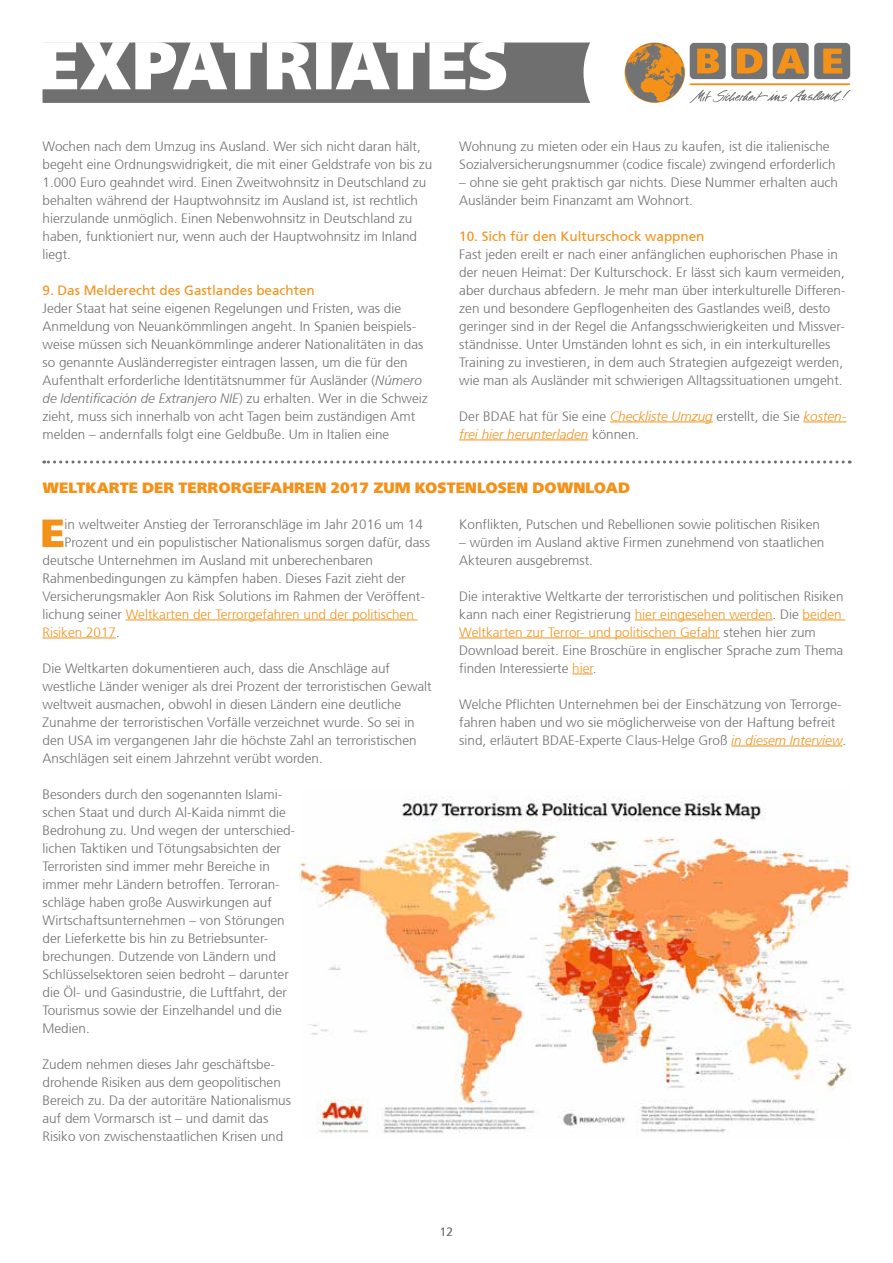
<style>
.page{position:relative;width:893px;height:1263px;background:#fff}
.page>*{position:absolute;margin:0;border:0;box-sizing:border-box;transform-origin:0 0}
.t1{font:39.3px "Frutiger Neue LT Pro X Black";color:#f39118}
.t2{font:15px "Frutiger Neue LT Pro X Black";color:#f39118}
.t3{font:300 13.5px/18px "Frutiger";color:#706f6f}
.t4{font:italic 300 13.5px/18px "Frutiger";color:#f39118}
.t5{font:300 13.5px "Frutiger";color:#f39118}
.t6{font:13.5px "Frutiger";color:#f39118}
.t7{font:300 12px "Frutiger";color:#706f6f}
.s1{font-style:italic}
.s2{font-style:normal;color:#706f6f}
.s3{color:#f39118}
.s4{font-style:italic;color:#f39118}
.s5{color:#706f6f}
</style>
<div class="page">
<svg style="left:625px;top:43px;width:225px;height:60px"></svg>
<svg style="left:42px;top:42px;width:548px;height:61px"></svg>
<img style="left:300px;top:796px;width:550px;height:338px">
<hr style="left:610px;top:422px;width:103px;height:1px;background:#f39118">
<hr style="left:803px;top:422px;width:43px;height:1px;background:#f39118">
<hr style="left:459px;top:440px;width:129px;height:1px;background:#f39118">
<svg style="left:44px;top:460px;width:799px;height:3px"></svg>
<hr style="left:126px;top:620px;width:292px;height:1px;background:#f39118">
<hr style="left:43px;top:638px;width:73px;height:1px;background:#f39118">
<hr style="left:635px;top:620px;width:138px;height:1px;background:#f39118">
<hr style="left:803px;top:620px;width:42px;height:1px;background:#f39118">
<hr style="left:459px;top:638px;width:261px;height:1px;background:#f39118">
<svg style="left:572px;top:674px;width:21px;height:1px"></svg>
<hr style="left:731px;top:746px;width:111px;height:1px;background:#f39118">
<p class="t3" style="left:43px;top:137px;width:391px">Wochen nach dem Umzug ins Ausland. Wer sich nicht daran hält, begeht eine Ordnungswidrigkeit, die mit einer Geldstrafe von bis zu 1.000 Euro geahndet wird. Einen Zweitwohnsitz in Deutschland zu behalten während der Hauptwohnsitz im Ausland ist, ist rechtlich hierzulande unmöglich. Einen Nebenwohnsitz in Deutschland zu haben, funktioniert nur, wenn auch der Hauptwohnsitz im Inland liegt.</p>
<p class="t6" style="left:43px;top:282px;width:274px">9. Das Melderecht des Gastlandes beachten</p>
<p class="t3" style="left:43px;top:299px;width:387px">Jeder Staat hat seine eigenen Regelungen und Fristen, was die Anmeldung von Neuankömmlingen angeht. In Spanien beispiels&shy;weise müssen sich Neuankömmlinge anderer Nationalitäten in das so genannte Ausländerregister eintragen lassen, um die für den Aufenthalt erforderliche Identitätsnummer für Ausländer (<span class="s1">Número de Identificación de Extranjero NIE</span>) zu erhalten. Wer in die Schweiz zieht, muss sich innerhalb von acht Tagen beim zuständigen Amt melden – andernfalls folgt eine Geldbuße. Um in Italien eine</p>
<p class="t3" style="left:459px;top:137px;width:378px">Wohnung zu mieten oder ein Haus zu kaufen, ist die italienische<br>Sozialversicherungsnummer (codice fiscale) zwingend erforderlich</p>
<p class="t3" style="left:459px;top:173px;width:380px">– ohne sie geht praktisch gar nichts. Diese Nummer erhalten auch<br>Ausländer beim Finanzamt am Wohnort.</p>
<p class="t6" style="left:459px;top:228px;width:247px">10. Sich für den Kulturschock wappnen</p>
<p class="t3" style="left:459px;top:245px;width:388px">Fast jeden ereilt er nach einer anfänglichen euphorischen Phase in der neuen Heimat: Der Kulturschock. Er lässt sich kaum vermeiden, aber durchaus abfedern. Je mehr man über interkulturelle Differen&shy;zen und besondere Gepflogenheiten des Gastlandes weiß, desto geringer sind in der Regel die Anfangsschwierigkeiten und Missver&shy;ständnisse. Unter Umständen lohnt es sich, in ein interkulturelles Training zu investieren, in dem auch Strategien aufgezeigt werden, wie man als Ausländer mit schwierigen Alltagssituationen umgeht.</p>
<p class="t4" style="left:459px;top:407px;width:389px"><span class="s2">Der BDAE hat für Sie eine</span> Checkliste Umzug <span class="s2">erstellt, die Sie</span> kosten&shy;frei hier herunterladen <span class="s2">können.</span></p>
<p class="t2" style="left:43px;top:478px;width:589px">WELTKARTE DER TERRORGEFAHREN 2017 ZUM KOSTENLOSEN DOWNLOAD</p>
<h1 class="t1" style="left:40px;top:509px;width:26px">E</h1>
<p class="t3" style="left:65px;top:515px;width:360px">in weltweiter Anstieg der Terroranschläge im Jahr 2016 um 14</p>
<p class="t3" style="left:459px;top:515px;width:362px">Konflikten, Putschen und Rebellionen sowie politischen Risiken</p>
<p class="t3" style="left:459px;top:533px;width:367px">– würden im Ausland aktive Firmen zunehmend von staatlichen<br>Akteuren ausgebremst.</p>
<p class="t3" style="left:459px;top:587px;width:386px">Die interaktive Weltkarte der terroristischen und politischen Risiken kann nach einer Registrierung <span class="s3">hier eingesehen werden</span>. Die <span class="s3">beiden Weltkarten zur Terror- und politischen Gefahr</span> stehen hier zum Download bereit. Eine Broschüre in englischer Sprache zum Thema finden Interessierte <span class="s3">hier</span>.</p>
<p class="t3" style="left:459px;top:695px;width:389px">Welche Pflichten Unternehmen bei der Einschätzung von Terrorge&shy;fahren haben und wo sie möglicherweise von der Haftung befreit sind, erläutert BDAE-Experte Claus-Helge Groß <span class="s4">in diesem Interview</span>.</p>
<p class="t3" style="left:65px;top:533px;width:367px">Prozent und ein populistischer Nationalismus sorgen dafür, dass</p>
<p class="t3" style="left:43px;top:551px;width:332px">deutsche Unternehmen im Ausland mit unberechenbaren</p>
<p class="t3" style="left:43px;top:569px;width:365px">Rahmenbedingungen zu kämpfen haben. Dieses Fazit zieht der</p>
<p class="t3" style="left:43px;top:587px;width:384px">Versicherungsmakler Aon Risk Solutions im Rahmen der Veröffent-</p>
<p class="t5" style="left:43px;top:606px;width:373px"><span class="s5">lichung seiner</span> Weltkarten der Terrorgefahren und der politischen</p>
<p class="t5" style="left:43px;top:624px;width:79px">Risiken 2017<span class="s5">.</span></p>
<p class="t3" style="left:43px;top:659px;width:391px">Die Weltkarten dokumentieren auch, dass die Anschläge auf westliche Länder weniger als drei Prozent der terroristischen Gewalt weltweit ausmachen, obwohl in diesen Ländern eine deutliche Zunahme der terroristischen Vorfälle verzeichnet wurde. So sei in den USA im vergangenen Jahr die höchste Zahl an terroristischen Anschlägen seit einem Jahrzehnt verübt worden.</p>
<p class="t3" style="left:43px;top:785px;width:254px">Besonders durch den sogenannten Islami&shy;schen Staat und durch Al-Kaida nimmt die Bedrohung zu. Und wegen der unterschied&shy;lichen Taktiken und Tötungsabsichten der Terroristen sind immer mehr Bereiche in immer mehr Ländern betroffen. Terroran&shy;schläge haben große Auswirkungen auf Wirtschaftsunternehmen – von Störungen der Lieferkette bis hin zu Betriebsunter&shy;brechungen. Dutzende von Ländern und Schlüsselsektoren seien bedroht – darunter die Öl- und Gasindustrie, die Luftfahrt, der Tourismus sowie der Einzelhandel und die Medien.</p>
<p class="t3" style="left:43px;top:1055px;width:250px">Zudem nehmen dieses Jahr geschäftsbe&shy;drohende Risiken aus dem geopolitischen Bereich zu. Da der autoritäre Nationalismus auf dem Vormarsch ist – und damit das Risiko von zwischenstaatlichen Krisen und</p>
<p class="t7" style="left:440px;top:1225px;width:15px">12</p>
</div>
